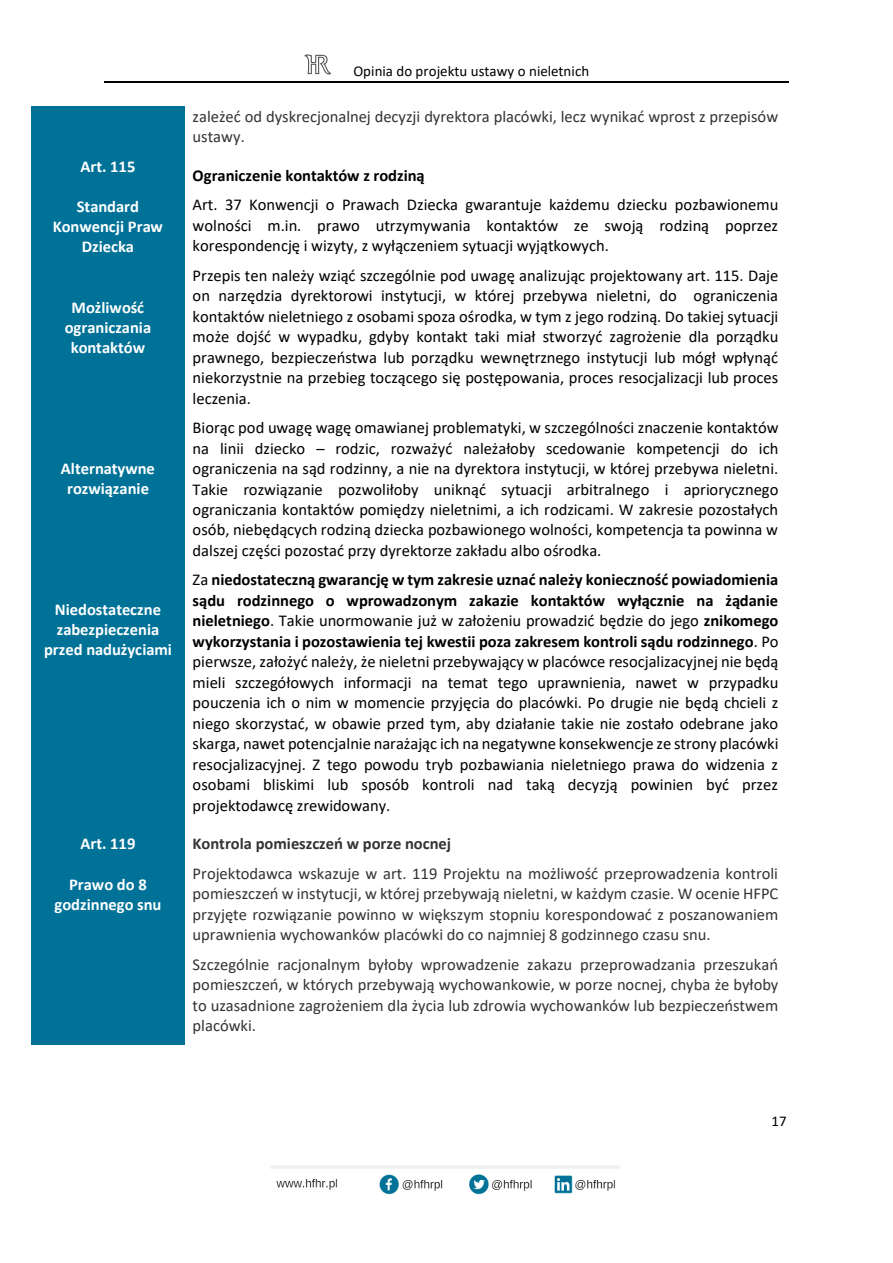
<style>
.page{position:relative;width:893px;height:1263px;background:#fff}
.page>*{position:absolute;margin:0;border:0;box-sizing:border-box;transform-origin:0 0}
.t1{font:16.5px/20.4px "Calibri";color:#000;text-align:justify}
.t2{font:16.5px/20.4px "Calibri";color:#333;text-align:justify}
.t3{font:700 16.5px/20.1px "Calibri";color:#fff;text-align:center}
.t4{font:700 16.5px "Calibri";color:#333}
.t5{font:700 16.5px "Calibri";color:#000}
.t6{font:15px "Calibri";color:#000}
.s1{font-weight:700}
</style>
<div class="page">
<hr style="left:104px;top:81px;width:685px;height:1px;background:#000">
<img style="left:304px;top:54px;width:28px;height:21px">
<img style="left:270px;top:1165px;width:350px;height:30px">
<div style="left:32px;top:106px;width:153px;height:50px;background:#007298"></div>
<div style="left:32px;top:156px;width:153px;height:669px;background:#007298"></div>
<div style="left:32px;top:825px;width:153px;height:220px;background:#007298"></div>
<p class="t3" style="left:80px;top:158px;width:56px">Art. 115</p>
<p class="t3" style="left:53px;top:198px;width:112px">Standard<br>Konwencji Praw<br>Dziecka</p>
<p class="t3" style="left:65px;top:299px;width:88px">Możliwość ograniczania kontaktów</p>
<p class="t3" style="left:61px;top:460px;width:96px">Alternatywne rozwiązanie</p>
<p class="t3" style="left:44px;top:601px;width:129px">Niedostateczne zabezpieczenia przed nadużyciami</p>
<p class="t3" style="left:80px;top:835px;width:56px">Art. 119</p>
<p class="t3" style="left:55px;top:875px;width:108px">Prawo do 8 godzinnego snu</p>
<p class="t6" style="left:353px;top:64px;width:237px">Opinia do projektu ustawy o nieletnich</p>
<p class="t2" style="left:193px;top:107px;width:587px">zależeć od dyskrecjonalnej decyzji dyrektora placówki, lecz wynikać wprost z przepisów ustawy.</p>
<p class="t5" style="left:193px;top:168px;width:234px">Ograniczenie kontaktów z rodziną</p>
<p class="t1" style="left:193px;top:196px;width:587px">Art. 37 Konwencji o Prawach Dziecka gwarantuje każdemu dziecku pozbawionemu wolności m.in. prawo utrzymywania kontaktów ze swoją rodziną poprzez korespondencję i wizyty, z wyłączeniem sytuacji wyjątkowych.</p>
<p class="t1" style="left:193px;top:266px;width:587px">Przepis ten należy wziąć szczególnie pod uwagę analizując projektowany art. 115. Daje on narzędzia dyrektorowi instytucji, w której przebywa nieletni, do ograniczenia kontaktów nieletniego z osobami spoza ośrodka, w tym z jego rodziną. Do takiej sytuacji może dojść w wypadku, gdyby kontakt taki miał stworzyć zagrożenie dla porządku prawnego, bezpieczeństwa lub porządku wewnętrznego instytucji lub mógł wpłynąć niekorzystnie na przebieg toczącego się postępowania, proces resocjalizacji lub proces leczenia.</p>
<p class="t1" style="left:193px;top:419px;width:587px">Biorąc pod uwagę wagę omawianej problematyki, w szczególności znaczenie kontaktów na linii dziecko – rodzic, rozważyć należałoby scedowanie kompetencji do ich ograniczenia na sąd rodzinny, a nie na dyrektora instytucji, w której przebywa nieletni.<br>Takie rozwiązanie pozwoliłoby uniknąć sytuacji arbitralnego i apriorycznego ograniczania kontaktów pomiędzy nieletnimi, a ich rodzicami. W zakresie pozostałych osób, niebędących rodziną dziecka pozbawionego wolności, kompetencja ta powinna w dalszej części pozostać przy dyrektorze zakładu albo ośrodka.</p>
<p class="t1" style="left:193px;top:571px;width:587px">Za <span class="s1">niedostateczną gwarancję w tym zakresie uznać należy konieczność powiadomienia sądu rodzinnego o wprowadzonym zakazie kontaktów wyłącznie na żądanie nieletniego</span>. Takie unormowanie już w założeniu prowadzić będzie do jego <span class="s1">znikomego wykorzystania i pozostawienia tej kwestii poza zakresem kontroli sądu rodzinnego</span>. Po pierwsze, założyć należy, że nieletni przebywający w placówce resocjalizacyjnej nie będą mieli szczegółowych informacji na temat tego uprawnienia, nawet w przypadku pouczenia ich o nim w momencie przyjęcia do placówki. Po drugie nie będą chcieli z niego skorzystać, w obawie przed tym, aby działanie takie nie zostało odebrane jako skarga, nawet potencjalnie narażając ich na negatywne konsekwencje ze strony placówki resocjalizacyjnej. Z tego powodu tryb pozbawiania nieletniego prawa do widzenia z osobami bliskimi lub sposób kontroli nad taką decyzją powinien być przez projektodawcę zrewidowany.</p>
<p class="t4" style="left:193px;top:837px;width:260px">Kontrola pomieszczeń w porze nocnej</p>
<p class="t2" style="left:193px;top:864px;width:587px">Projektodawca wskazuje w art. 119 Projektu na możliwość przeprowadzenia kontroli pomieszczeń w instytucji, w której przebywają nieletni, w każdym czasie. W ocenie HFPC przyjęte rozwiązanie powinno w większym stopniu korespondować z poszanowaniem uprawnienia wychowanków placówki do co najmniej 8 godzinnego czasu snu.</p>
<p class="t2" style="left:193px;top:955px;width:587px">Szczególnie racjonalnym byłoby wprowadzenie zakazu przeprowadzania przeszukań pomieszczeń, w których przebywają wychowankowie, w porze nocnej, chyba że byłoby to uzasadnione zagrożeniem dla życia lub zdrowia wychowanków lub bezpieczeństwem placówki.</p>
<p class="t6" style="left:772px;top:1115px;width:17px">17</p>
</div>
